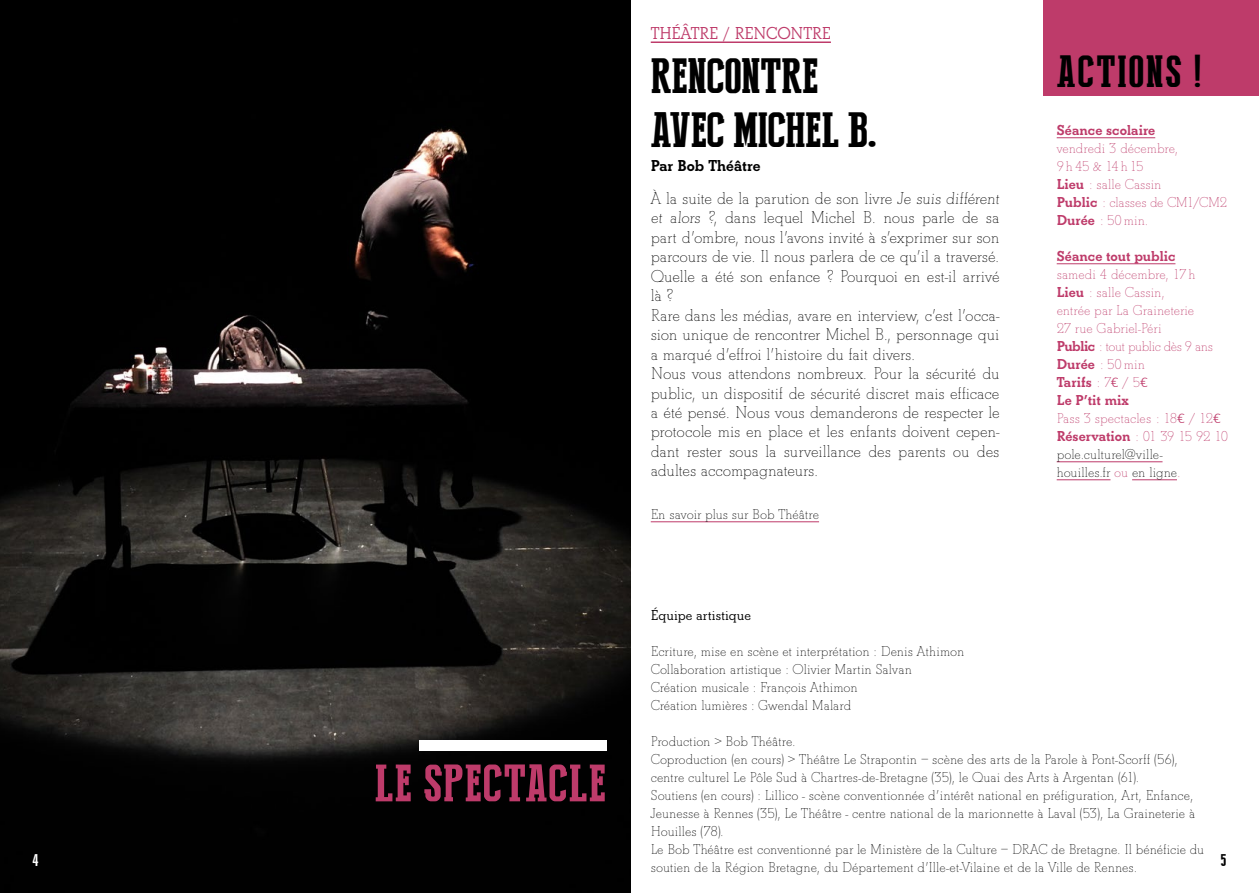
<style>
.page{position:relative;width:1259px;height:893px;background:#fff}
.page>*{position:absolute;margin:0;border:0;box-sizing:border-box;transform-origin:0 0}
.t1{font:52.5px "Press Serif Cool";letter-spacing:.015em;color:#be3b6a}
.t2{font:49.5px/54px "Press Serif Cool";letter-spacing:-.01em;color:#000}
.t3{font:45px "Press Serif Cool";letter-spacing:.045em;color:#000}
.t4{font:300 18px/19.5px "Beton EF";letter-spacing:-.015em;color:#000}
.t5{font:600 18px "Beton EF";letter-spacing:-.01em;color:#be3b6a}
.t6{font:700 16.5px "Beton EF";color:#000}
.t7{font:16.5px "Press Serif Cool";color:#000}
.t8{font:16.5px "Press Serif Cool";color:#fff}
.t9{font:300 15px/18px "Beton EF";letter-spacing:-.005em;color:#000}
.t10{font:300 15px/18px "Beton EF";letter-spacing:-.005em;color:#be3b6a}
.t11{font:700 15px "Beton EF";letter-spacing:.005em;color:#be3b6a}
.t12{font:600 15px "Beton EF";color:#000}
.s1{font-weight:700}
.s2{font-family:"Calibri"}
.s3{color:#000}
</style>
<div class="page">
<img style="left:0;top:0;width:630px;height:893px">
<div style="left:1044px;top:0;width:215px;height:96px;background:#be3b6a"></div>
<div style="left:419px;top:740px;width:187px;height:10px;background:#fff"></div>
<hr style="left:1056px;top:137px;width:99px;height:1px;background:#be3b6a">
<hr style="left:1056px;top:263px;width:119px;height:1px;background:#be3b6a">
<hr style="left:1056px;top:461px;width:106px;height:1px;background:#be3b6a">
<hr style="left:1056px;top:479px;width:54px;height:1px;background:#be3b6a">
<hr style="left:1132px;top:479px;width:45px;height:1px;background:#be3b6a">
<hr style="left:651px;top:41px;width:180px;height:2px;background:#be3b6a">
<hr style="left:651px;top:521px;width:168px;height:1px;background:#be3b6a">
<p class="t8" style="left:33px;top:851px;width:7px">4</p>
<h1 class="t1" style="left:374px;top:754px;width:234px">LE SPECTACLE</h1>
<p class="t5" style="left:651px;top:23px;width:182px">THÉÂTRE / RENCONTRE</p>
<h2 class="t2" style="left:651px;top:50px;width:227px">RENCONTRE<br>AVEC MICHEL B.</h2>
<p class="t6" style="left:651px;top:156px;width:111px">Par Bob Théâtre</p>
<p class="t4" style="left:651px;top:189px;width:352px">À la suite de la parution de son livre Je suis différent et alors ?, dans lequel Michel B. nous parle de sa part d’ombre, nous l’avons invité à s’exprimer sur son parcours de vie. Il nous parlera de ce qu’il a traversé.<br>Quelle a été son enfance ? Pourquoi en est-il arrivé là ?<br>Rare dans les médias, avare en interview, c’est l’occa&shy;sion unique de rencontrer Michel B., personnage qui a marqué d’effroi l’histoire du fait divers.<br>Nous vous attendons nombreux. Pour la sécurité du public, un dispositif de sécurité discret mais efficace a été pensé. Nous vous demanderons de respecter le protocole mis en place et les enfants doivent cepen&shy;dant rester sous la surveillance des parents ou des adultes accompagnateurs.</p>
<p class="t9" style="left:651px;top:506px;width:170px">En savoir plus sur Bob Théâtre</p>
<h3 class="t3" style="left:1056px;top:47px;width:146px">ACTIONS !</h3>
<p class="t11" style="left:1056px;top:122px;width:100px">Séance scolaire</p>
<p class="t10" style="left:1056px;top:140px;width:172px">vendredi 3 décembre,<br>9h45 &amp; 14h15<br><span class="s1">Lieu</span> : salle Cassin<br><span class="s1">Public</span> : classes de CM1/CM2<br><span class="s1">Durée</span> : 50min.</p>
<p class="t11" style="left:1056px;top:248px;width:120px">Séance tout public</p>
<p class="t10" style="left:1056px;top:266px;width:173px">samedi 4 décembre, 17 h<br><span class="s1">Lieu</span> : salle Cassin,<br>entrée par La Graineterie<br>27 rue Gabriel-Péri<br><span class="s1">Public</span> : tout public dès 9 ans<br><span class="s1">Durée</span> : 50min<br><span class="s1">Tarifs</span> : 7<span class="s2">€</span> / 5<span class="s2">€<br></span><span class="s1">Le P’tit mix<br></span>Pass 3 spectacles : 18<span class="s2">€</span> / 12<span class="s2">€<br></span><span class="s1">Réservation</span> : 01 39 15 92 10 <span class="s3">pole.culturel@ville-<br>houilles.fr</span> ou <span class="s3">en ligne</span>.</p>
<p class="t12" style="left:651px;top:606px;width:102px">Équipe artistique</p>
<p class="t9" style="left:651px;top:643px;width:315px">Ecriture, mise en scène et interprétation : Denis Athimon Collaboration artistique : Olivier Martin Salvan<br>Création musicale : François Athimon<br>Création lumières : Gwendal Malard</p>
<p class="t9" style="left:651px;top:733px;width:555px">Production &gt; Bob Théâtre.<br>Coproduction (en cours) &gt; Théâtre Le Strapontin – scène des arts de la Parole à Pont-Scorff (56), centre culturel Le Pôle Sud à Chartres-de-Bretagne (35), le Quai des Arts à Argentan (61).<br>Soutiens (en cours) : Lillico - scène conventionnée d’intérêt national en préfiguration, Art, Enfance, Jeunesse à Rennes (35), Le Théâtre - centre national de la marionnette à Laval (53), La Graineterie à Houilles (78).<br>Le Bob Théâtre est conventionné par le Ministère de la Culture – DRAC de Bretagne. Il bénéficie du soutien de la Région Bretagne, du Département d’Ille-et-Vilaine et de la Ville de Rennes.</p>
<p class="t7" style="left:1220px;top:851px;width:7px">5</p>
</div>
